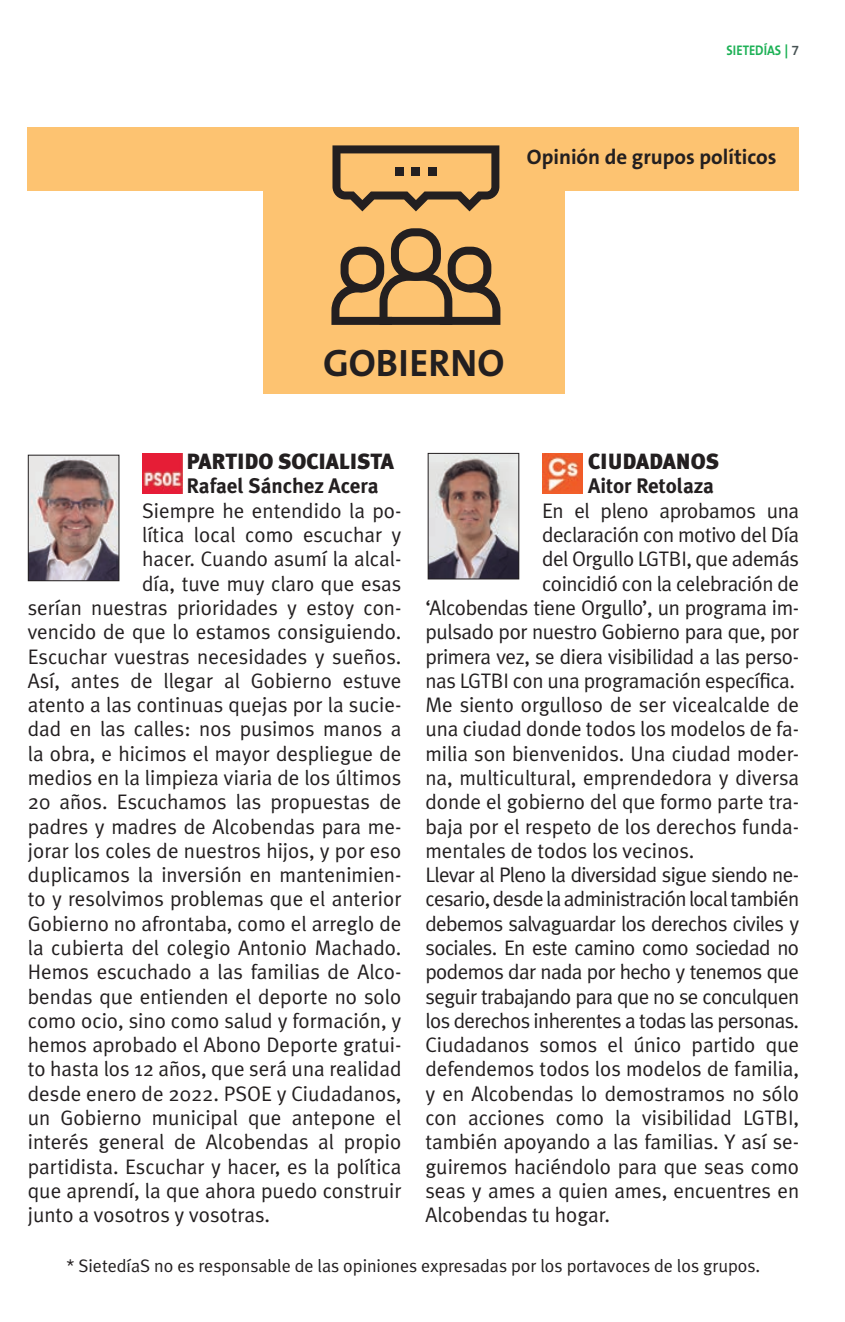
<style>
.page{position:relative;width:845px;height:1322px;background:#fff}
.page>*{position:absolute;margin:0;border:0;box-sizing:border-box;transform-origin:0 0}
.t1{font:700 38.4px "The Sans B7";color:#231f20}
.t2{font:900 22px "Meta Plus";letter-spacing:-.005em;color:#231f20}
.t3{font:21px "Meta Plus Normal";letter-spacing:-.005em;color:#231f20}
.t4{font:21px "Meta Plus Normal";letter-spacing:-.03em;color:#231f20}
.t5{font:700 21px "Meta Plus";letter-spacing:-.005em;color:#231f20}
.t6{font:700 21px "The Sans B7";color:#231f20}
.t7{font:18px "Meta Plus Normal";letter-spacing:-.005em;color:#231f20}
.t8{font:700 14px "The Sans B7";color:#1db156;scale:.9 1}
.s1{font-family:"The Sans B6";font-weight:600;color:#475354}
</style>
<div class="page">
<img style="left:30px;top:456px;width:87px;height:123px">
<div style="left:28px;top:454px;width:91px;height:127px;border:1px solid #231f20"></div>
<div style="left:28px;top:127px;width:771px;height:64px;background:#fdc371"></div>
<div style="left:263px;top:191px;width:301px;height:202px;background:#fdc371"></div>
<svg style="left:331px;top:228px;width:169px;height:97px"></svg>
<svg style="left:332px;top:145px;width:167px;height:66px"></svg>
<div style="left:395px;top:168px;width:9px;height:8px;background:#231f20"></div>
<div style="left:411px;top:168px;width:9px;height:8px;background:#231f20"></div>
<div style="left:428px;top:168px;width:9px;height:8px;background:#231f20"></div>
<img style="left:429px;top:455px;width:88px;height:122px">
<div style="left:427px;top:453px;width:92px;height:126px;border:1px solid #231f20"></div>
<img style="left:143px;top:454px;width:39px;height:39px">
<img style="left:543px;top:454px;width:39px;height:39px">
<p class="t8" style="left:726px;top:43px;width:82px">SIETEDÍAS | <span class="s1">7</span></p>
<p class="t6" style="left:527px;top:146px;width:251px">Opinión de grupos políticos</p>
<h1 class="t1" style="left:323px;top:342px;width:183px">GOBIERNO</h1>
<p class="t2" style="left:187px;top:448px;width:209px">PARTIDO SOCIALISTA</p>
<p class="t5" style="left:187px;top:474px;width:193px">Rafael Sánchez Acera</p>
<p class="t3" style="left:142px;top:498px;width:261px">Siempre he entendido la po-</p>
<p class="t3" style="left:142px;top:522px;width:261px">lítica local como escuchar y</p>
<p class="t3" style="left:142px;top:547px;width:261px">hacer. Cuando asumí la alcal-</p>
<p class="t3" style="left:142px;top:571px;width:261px">día, tuve muy claro que esas</p>
<p class="t3" style="left:28px;top:595px;width:375px">serían nuestras prioridades y estoy con-</p>
<p class="t3" style="left:28px;top:619px;width:375px">vencido de que lo estamos consiguiendo.</p>
<p class="t3" style="left:28px;top:644px;width:375px">Escuchar vuestras necesidades y sueños.</p>
<p class="t3" style="left:28px;top:668px;width:375px">Así, antes de llegar al Gobierno estuve</p>
<p class="t3" style="left:28px;top:692px;width:375px">atento a las continuas quejas por la sucie-</p>
<p class="t3" style="left:28px;top:716px;width:375px">dad en las calles: nos pusimos manos a</p>
<p class="t3" style="left:28px;top:741px;width:375px">la obra, e hicimos el mayor despliegue de</p>
<p class="t3" style="left:28px;top:765px;width:375px">medios en la limpieza viaria de los últimos</p>
<p class="t3" style="left:28px;top:789px;width:375px">20 años. Escuchamos las propuestas de</p>
<p class="t3" style="left:28px;top:814px;width:375px">padres y madres de Alcobendas para me-</p>
<p class="t3" style="left:28px;top:838px;width:375px">jorar los coles de nuestros hijos, y por eso</p>
<p class="t3" style="left:28px;top:862px;width:375px">duplicamos la inversión en mantenimien-</p>
<p class="t3" style="left:28px;top:886px;width:375px">to y resolvimos problemas que el anterior</p>
<p class="t3" style="left:28px;top:911px;width:375px">Gobierno no afrontaba, como el arreglo de</p>
<p class="t3" style="left:28px;top:935px;width:375px">la cubierta del colegio Antonio Machado.</p>
<p class="t3" style="left:28px;top:959px;width:375px">Hemos escuchado a las familias de Alco-</p>
<p class="t3" style="left:28px;top:984px;width:375px">bendas que entienden el deporte no solo</p>
<p class="t3" style="left:28px;top:1008px;width:375px">como ocio, sino como salud y formación, y</p>
<p class="t3" style="left:28px;top:1032px;width:375px">hemos aprobado el Abono Deporte gratui-</p>
<p class="t3" style="left:28px;top:1056px;width:375px">to hasta los 12 años, que será una realidad</p>
<p class="t3" style="left:28px;top:1081px;width:375px">desde enero de 2022. PSOE y Ciudadanos,</p>
<p class="t3" style="left:28px;top:1105px;width:375px">un Gobierno municipal que antepone el</p>
<p class="t3" style="left:28px;top:1129px;width:375px">interés general de Alcobendas al propio</p>
<p class="t3" style="left:28px;top:1153px;width:375px">partidista. Escuchar y hacer, es la política</p>
<p class="t3" style="left:28px;top:1178px;width:375px">que aprendí, la que ahora puedo construir</p>
<p class="t3" style="left:28px;top:1202px;width:244px">junto a vosotros y vosotras.</p>
<p class="t2" style="left:588px;top:448px;width:132px">CIUDADANOS</p>
<p class="t5" style="left:588px;top:474px;width:127px">Aitor Retolaza</p>
<p class="t3" style="left:542px;top:498px;width:259px">En el pleno aprobamos una</p>
<p class="t3" style="left:542px;top:522px;width:259px">declaración con motivo del Día</p>
<p class="t3" style="left:542px;top:547px;width:259px">del Orgullo LGTBI, que además</p>
<p class="t3" style="left:542px;top:571px;width:259px">coincidió con la celebración de</p>
<p class="t3" style="left:425px;top:595px;width:375px">‘Alcobendas tiene Orgullo’, un programa im-</p>
<p class="t3" style="left:425px;top:619px;width:375px">pulsado por nuestro Gobierno para que, por</p>
<p class="t3" style="left:425px;top:644px;width:375px">primera vez, se diera visibilidad a las perso-</p>
<p class="t3" style="left:425px;top:668px;width:371px">nas LGTBI con una programación específica.</p>
<p class="t3" style="left:425px;top:692px;width:375px">Me siento orgulloso de ser vicealcalde de</p>
<p class="t3" style="left:425px;top:716px;width:375px">una ciudad donde todos los modelos de fa-</p>
<p class="t3" style="left:425px;top:741px;width:375px">milia son bienvenidos. Una ciudad moder-</p>
<p class="t3" style="left:425px;top:765px;width:375px">na, multicultural, emprendedora y diversa</p>
<p class="t3" style="left:425px;top:789px;width:375px">donde el gobierno del que formo parte tra-</p>
<p class="t3" style="left:425px;top:814px;width:375px">baja por el respeto de los derechos funda-</p>
<p class="t3" style="left:425px;top:838px;width:270px">mentales de todos los vecinos.</p>
<p class="t4" style="left:425px;top:862px;width:375px">Llevar al Pleno la diversidad sigue siendo ne-</p>
<p class="t4" style="left:425px;top:886px;width:375px">cesario, desde la administración local también</p>
<p class="t4" style="left:425px;top:911px;width:375px">debemos salvaguardar los derechos civiles y</p>
<p class="t4" style="left:425px;top:935px;width:375px">sociales. En este camino como sociedad no</p>
<p class="t4" style="left:425px;top:959px;width:375px">podemos dar nada por hecho y tenemos que</p>
<p class="t4" style="left:425px;top:984px;width:375px">seguir trabajando para que no se conculquen</p>
<p class="t4" style="left:425px;top:1008px;width:375px">los derechos inherentes a todas las personas.</p>
<p class="t3" style="left:425px;top:1032px;width:375px">Ciudadanos somos el único partido que</p>
<p class="t3" style="left:425px;top:1056px;width:375px">defendemos todos los modelos de familia,</p>
<p class="t3" style="left:425px;top:1081px;width:375px">y en Alcobendas lo demostramos no sólo</p>
<p class="t3" style="left:425px;top:1105px;width:375px">con acciones como la visibilidad LGTBI,</p>
<p class="t3" style="left:425px;top:1129px;width:375px">también apoyando a las familias. Y así se-</p>
<p class="t3" style="left:425px;top:1153px;width:375px">guiremos haciéndolo para que seas como</p>
<p class="t3" style="left:425px;top:1178px;width:375px">seas y ames a quien ames, encuentres en</p>
<p class="t3" style="left:425px;top:1202px;width:186px">Alcobendas tu hogar.</p>
<p class="t7" style="left:66px;top:1255px;width:695px">* SietedíaS no es responsable de las opiniones expresadas por los portavoces de los grupos.</p>
</div>
